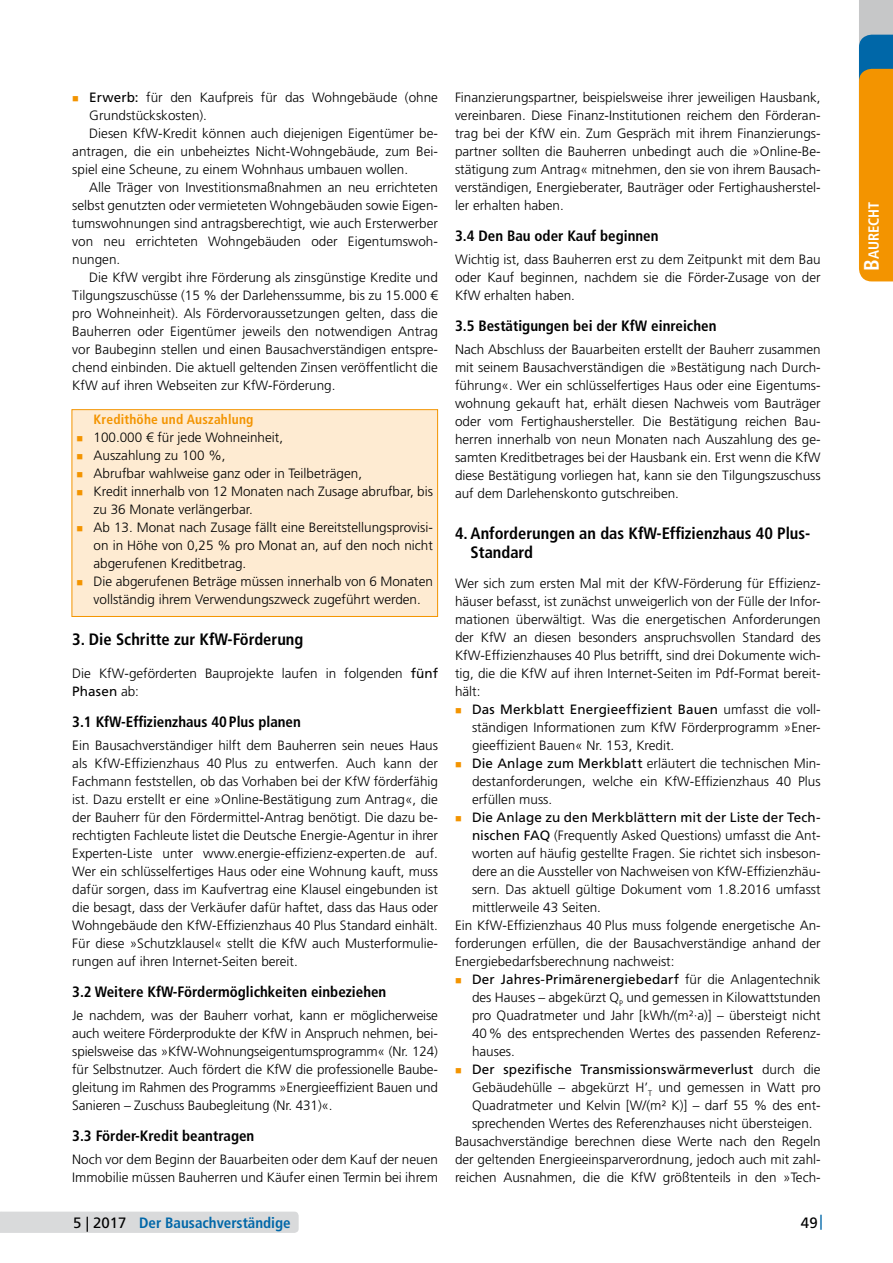
<style>
.page{position:relative;width:893px;height:1263px;background:#fff}
.page>*{position:absolute;margin:0;border:0;box-sizing:border-box;transform-origin:0 0}
.Überschrift_3_Spalte{font:700 condensed 16.5px/19.5px "Frutiger LT Std";color:#000}
.Überschrift_4_Spalte{font:700 condensed 15px "Frutiger LT Std";color:#000}
.t1{font:700 condensed 15px "Frutiger LT Std";color:#0067a8}
.t2{font:15px "Frutiger LT Std";color:#000}
.t3{font:700 condensed 14.7px "Frutiger LT Std";color:#fff}
.Absatz_ohne_Einzug{font:300 13.5px/18px "Frutiger LT Std";color:#000;text-align:justify}
.Absatz_mit_Einzug{font:300 13.5px/18px "Frutiger LT Std";color:#000;text-align:justify}
.s1{font-weight:400}
.s2{font-weight:700;font-stretch:condensed;color:#f39400}
.s3{font-weight:400;font-stretch:normal;color:#000}
.s4{color:#0067a8}
.s5{font-size:21px}
</style>
<div class="page">
<div style="left:0;top:1211px;width:299px;height:22px;background:#d9dadb"></div>
<svg style="left:859px;top:0;width:34px;height:281px;background:#cf952e"></svg>
<div style="left:72px;top:410px;width:366px;height:206px;background:#feebd2"></div>
<div style="left:72px;top:409px;width:366px;height:208px;border:1px solid #f39400"></div>
<p class="Absatz_ohne_Einzug" style="left:89px;top:88px;width:350px"><span class="s1">Erwerb:</span> für den Kaufpreis für das Wohngebäude (ohne<br>Grundstückskosten).</p>
<p class="Absatz_mit_Einzug" style="left:72px;top:124px;width:367px;text-indent:17px">Diesen KfW-Kredit können auch diejenigen Eigentümer be&shy;antragen, die ein unbeheiztes Nicht-Wohngebäude, zum Bei&shy;spiel eine Scheune, zu einem Wohnhaus umbauen wollen.</p>
<p class="Absatz_mit_Einzug" style="left:72px;top:178px;width:367px;text-indent:17px">Alle Träger von Investitionsmaßnahmen an neu errichteten selbst genutzten oder vermieteten Wohngebäuden sowie Eigen&shy;tumswohnungen sind antragsberechtigt, wie auch Ersterwerber von neu errichteten Wohngebäuden oder Eigentumswoh&shy;nungen.</p>
<p class="Absatz_mit_Einzug" style="left:72px;top:268px;width:367px;text-indent:17px">Die KfW vergibt ihre Förderung als zinsgünstige Kredite und Tilgungszuschüsse (15 % der Darlehenssumme, bis zu 15.000 € pro Wohneinheit). Als Fördervoraussetzungen gelten, dass die Bauherren oder Eigentümer jeweils den notwendigen Antrag vor Baubeginn stellen und einen Bausachverständigen entspre&shy;chend einbinden. Die aktuell geltenden Zinsen veröffentlicht die KfW auf ihren Webseiten zur KfW-Förderung.</p>
<p class="Absatz_ohne_Einzug" style="left:94px;top:411px;width:341px;text-align:left"><span class="s2">Kredithöhe und Auszahlung<br></span>100.000 € für jede Wohneinheit,<br>Auszahlung zu 100 %,<br>Abrufbar wahlweise ganz oder in Teilbeträgen,<br>Kredit innerhalb von 12 Monaten nach Zusage abrufbar, bis zu 36 Monate verlängerbar.<br>Ab 13. Monat nach Zusage fällt eine Bereitstellungsprovisi&shy;on in Höhe von 0,25 % pro Monat an, auf den noch nicht abgerufenen Kreditbetrag.<br>Die abgerufenen Beträge müssen innerhalb von 6 Monaten vollständig ihrem Verwendungszweck zugeführt werden.</p>
<p class="Überschrift_3_Spalte" style="left:72px;top:630px;width:233px">3. Die Schritte zur KfW-Förderung</p>
<p class="Absatz_ohne_Einzug" style="left:72px;top:664px;width:367px">Die KfW-geförderten Bauprojekte laufen in folgenden <span class="s1">fünf<br>Phasen</span> ab:</p>
<p class="Überschrift_4_Spalte" style="left:72px;top:712px;width:230px">3.1 KfW-Effizienzhaus 40Plus planen</p>
<p class="Absatz_ohne_Einzug" style="left:72px;top:736px;width:367px">Ein Bausachverständiger hilft dem Bauherren sein neues Haus als KfW-Effizienzhaus 40 Plus zu entwerfen. Auch kann der Fachmann feststellen, ob das Vorhaben bei der KfW förderfähig ist. Dazu erstellt er eine »Online-Bestätigung zum Antrag«, die der Bauherr für den Fördermittel-Antrag benötigt. Die dazu be&shy;rechtigten Fachleute listet die Deutsche Energie-Agentur in ihrer Experten-Liste unter www.energie-effizienz-experten.de auf.<br>Wer ein schlüsselfertiges Haus oder eine Wohnung kauft, muss dafür sorgen, dass im Kaufvertrag eine Klausel eingebunden ist die besagt, dass der Verkäufer dafür haftet, dass das Haus oder Wohngebäude den KfW-Effizienzhaus 40 Plus Standard einhält.<br>Für diese »Schutzklausel« stellt die KfW auch Musterformulie&shy;rungen auf ihren Internet-Seiten bereit.</p>
<p class="Überschrift_4_Spalte" style="left:72px;top:982px;width:316px">3.2 Weitere KfW-Fördermöglichkeiten einbeziehen</p>
<p class="Absatz_ohne_Einzug" style="left:72px;top:1006px;width:367px">Je nachdem, was der Bauherr vorhat, kann er möglicherweise auch weitere Förderprodukte der KfW in Anspruch nehmen, bei&shy;spielsweise das »KfW-Wohnungseigentumsprogramm« (Nr. 124) für Selbstnutzer. Auch fördert die KfW die professionelle Baube&shy;gleitung im Rahmen des Programms »Energieeffizient Bauen und Sanieren – Zuschuss Baubegleitung (Nr. 431)«.</p>
<p class="Überschrift_4_Spalte" style="left:72px;top:1126px;width:184px">3.3 Förder-Kredit beantragen</p>
<p class="Absatz_ohne_Einzug" style="left:72px;top:1150px;width:367px">Noch vor dem Beginn der Bauarbeiten oder dem Kauf der neuen<br>Immobilie müssen Bauherren und Käufer einen Termin bei ihrem</p>
<p class="Absatz_ohne_Einzug" style="left:455px;top:88px;width:367px">Finanzierungspartner, beispielsweise ihrer jeweiligen Hausbank, vereinbaren. Diese Finanz-Institutionen reichem den Förderan&shy;trag bei der KfW ein. Zum Gespräch mit ihrem Finanzierungs&shy;partner sollten die Bauherren unbedingt auch die »Online-Be&shy;stätigung zum Antrag« mitnehmen, den sie von ihrem Bausach&shy;verständigen, Energieberater, Bauträger oder Fertighausherstel&shy;ler erhalten haben.</p>
<p class="Überschrift_4_Spalte" style="left:455px;top:226px;width:205px">3.4 Den Bau oder Kauf beginnen</p>
<p class="Absatz_ohne_Einzug" style="left:455px;top:250px;width:367px">Wichtig ist, dass Bauherren erst zu dem Zeitpunkt mit dem Bau oder Kauf beginnen, nachdem sie die Förder-Zusage von der KfW erhalten haben.</p>
<p class="Überschrift_4_Spalte" style="left:455px;top:316px;width:263px">3.5 Bestätigungen bei der KfW einreichen</p>
<p class="Absatz_ohne_Einzug" style="left:455px;top:340px;width:367px">Nach Abschluss der Bauarbeiten erstellt der Bauherr zusammen mit seinem Bausachverständigen die »Bestätigung nach Durch&shy;führung«. Wer ein schlüsselfertiges Haus oder eine Eigentums&shy;wohnung gekauft hat, erhält diesen Nachweis vom Bauträger oder vom Fertighaushersteller. Die Bestätigung reichen Bau&shy;herren innerhalb von neun Monaten nach Auszahlung des ge&shy;samten Kreditbetrages bei der Hausbank ein. Erst wenn die KfW diese Bestätigung vorliegen hat, kann sie den Tilgungszuschuss auf dem Darlehenskonto gutschreiben.</p>
<p class="Überschrift_3_Spalte" style="left:471px;top:523px;width:341px;text-indent:-16px">4. Anforderungen an das KfW-Effizienzhaus 40 Plus-<br>Standard</p>
<p class="Absatz_ohne_Einzug" style="left:455px;top:574px;width:367px">Wer sich zum ersten Mal mit der KfW-Förderung für Effizienz&shy;häuser befasst, ist zunächst unweigerlich von der Fülle der Infor&shy;mationen überwältigt. Was die energetischen Anforderungen der KfW an diesen besonders anspruchsvollen Standard des KfW-Effizienzhauses 40 Plus betrifft, sind drei Dokumente wich&shy;tig, die die KfW auf ihren Internet-Seiten im Pdf-Format bereit&shy;hält:</p>
<p class="Absatz_ohne_Einzug" style="left:472px;top:700px;width:350px"><span class="s1">Das Merkblatt Energieeffizient Bauen</span> umfasst die voll&shy;ständigen Informationen zum KfW Förderprogramm »Ener&shy;gieeffizient Bauen« Nr. 153, Kredit.</p>
<p class="Absatz_ohne_Einzug" style="left:472px;top:754px;width:350px"><span class="s1">Die Anlage zum Merkblatt</span> erläutert die technischen Min&shy;destanforderungen, welche ein KfW-Effizienzhaus 40 Plus erfüllen muss.</p>
<p class="Absatz_ohne_Einzug" style="left:472px;top:808px;width:350px"><span class="s1">Die Anlage zu den Merkblättern mit der Liste der Tech&shy;nischen FAQ</span> (Frequently Asked Questions) umfasst die Ant&shy;worten auf häufig gestellte Fragen. Sie richtet sich insbeson&shy;dere an die Aussteller von Nachweisen von KfW-Effizienzhäu&shy;sern. Das aktuell gültige Dokument vom 1.8.2016 umfasst mittlerweile 43 Seiten.</p>
<p class="Absatz_ohne_Einzug" style="left:455px;top:916px;width:367px">Ein KfW-Effizienzhaus 40 Plus muss folgende energetische An&shy;forderungen erfüllen, die der Bausachverständige anhand der Energiebedarfsberechnung nachweist:</p>
<p class="Absatz_ohne_Einzug" style="left:472px;top:970px;width:350px"><span class="s1">Der Jahres-Primärenergiebedarf</span> für die Anlagentechnik des Hauses – abgekürzt Q<sub>P</sub> und gemessen in Kilowattstunden pro Quadratmeter und Jahr [kWh/(m²·a)] – übersteigt nicht 40% des entsprechenden Wertes des passenden Referenz&shy;hauses.</p>
<p class="Absatz_ohne_Einzug" style="left:472px;top:1060px;width:350px"><span class="s1">Der spezifische Transmissionswärmeverlust</span> durch die Gebäudehülle – abgekürzt H’<sub>T</sub> und gemessen in Watt pro Quadratmeter und Kelvin [W/(m² K)] – darf 55 % des ent&shy;sprechenden Wertes des Referenzhauses nicht übersteigen.</p>
<p class="Absatz_ohne_Einzug" style="left:455px;top:1132px;width:367px">Bausachverständige berechnen diese Werte nach den Regeln der geltenden Energieeinsparverordnung, jedoch auch mit zahl&shy;reichen Ausnahmen, die die KfW größtenteils in den »Tech-</p>
<p class="t1" style="left:73px;top:1214px;width:219px"><span class="s3">5 | 2017</span> Der Bausachverständige</p>
<p class="t2" style="left:801px;top:1214px;width:23px">49<span class="s4">|</span></p>
<p class="t3" style="left:865px;top:271px;width:71px;rotate:-90deg"><span class="s5">B</span>aurecht</p>
</div>
